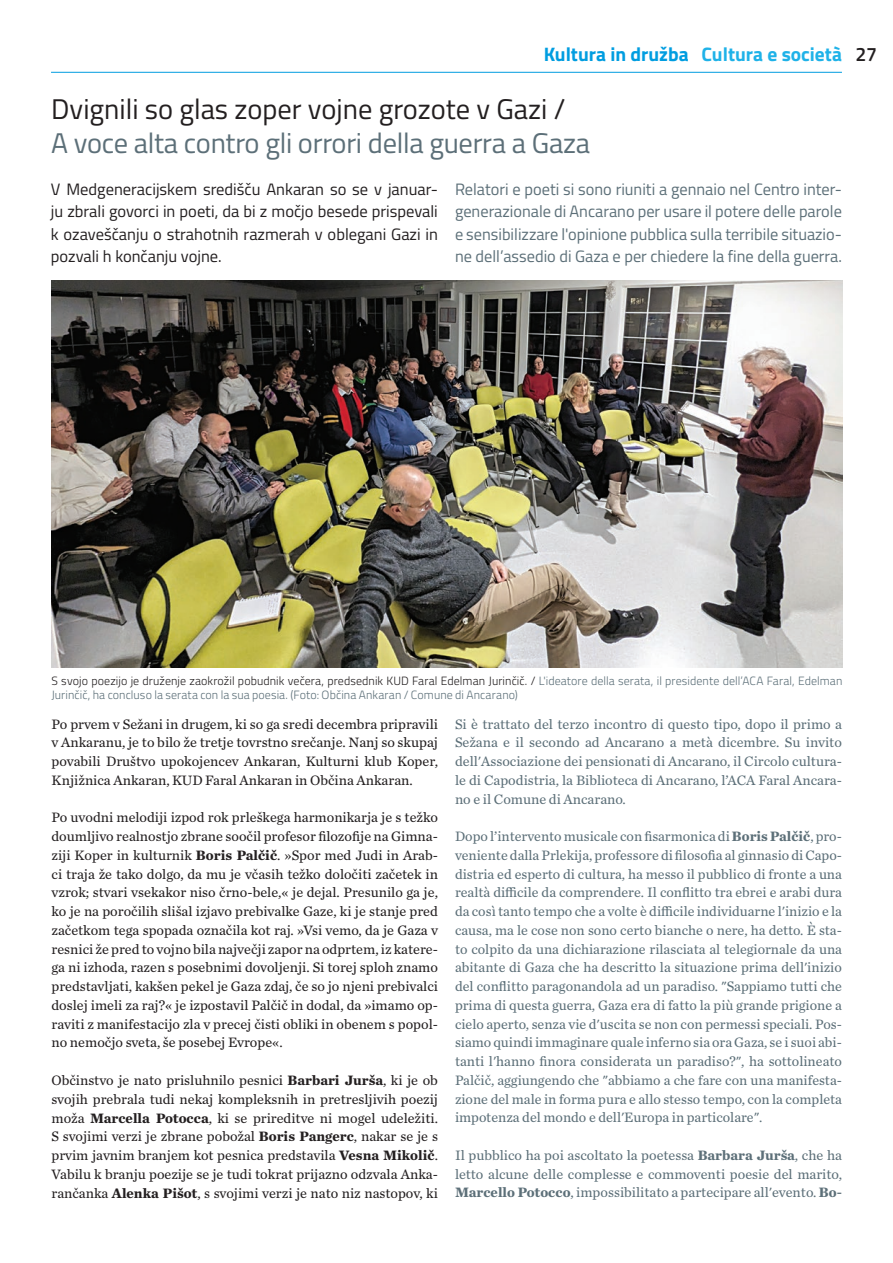
<style>
.page{position:relative;width:893px;height:1263px;background:#fff}
.page>*{position:absolute;margin:0;border:0;box-sizing:border-box;transform-origin:0 0}
.t1{font:28.5px "Titillium";letter-spacing:-.01em;color:#5c6f78}
.t2{font:28.5px "Titillium";color:#231f20}
.t3{font:700 19.5px "Titillium";color:#009de0}
.t4{font:16.5px/22.5px "Titillium";color:#5c6f78;text-align:justify}
.t5{font:16.5px/22.5px "Titillium";color:#231f20;text-align:justify}
.t6{font:14.25px/18.8px "Chronicle Text G2";color:#5c6f78;text-align:justify}
.t7{font:14.25px/18.8px "Chronicle Text G2";color:#231f20;text-align:justify}
.t8{font:300 12px/14.4px "Titillium";letter-spacing:.005em;color:#5c6f78}
.s1{color:#1fb2e8}
.s2{font-weight:600;color:#231f20}
.s3{color:#231f20}
.s4{font-weight:700}
</style>
<div class="page">
<hr style="left:51px;top:72px;width:791px;height:1px;background:#009de0">
<img style="left:51px;top:280px;width:791px;height:387px">
<h2 class="t3" style="left:544px;top:40px;width:335px">Kultura in družba <span class="s1">Cultura e società</span> <span class="s2">27</span></h2>
<h1 class="t2" style="left:51px;top:88px;width:516px">Dvignili so glas zoper vojne grozote v Gazi /</h1>
<h1 class="t1" style="left:51px;top:123px;width:540px">A voce alta contro gli orrori della guerra a Gaza</h1>
<p class="t5" style="left:51px;top:177px;width:389px">V Medgeneracijskem središču Ankaran so se v januar&shy;ju zbrali govorci in poeti, da bi z močjo besede prispevali k ozaveščanju o strahotnih razmerah v oblegani Gazi in pozvali h končanju vojne.</p>
<p class="t4" style="left:455px;top:177px;width:388px">Relatori e poeti si sono riuniti a gennaio nel Centro inter&shy;generazionale di Ancarano per usare il potere delle parole e sensibilizzare l'opinione pubblica sulla terribile situazio&shy;ne dell’assedio di Gaza e per chiedere la fine della guerra.</p>
<p class="t8" style="left:51px;top:673px;width:792px"><span class="s3">S svojo poezijo je druženje zaokrožil pobudnik večera, predsednik KUD Faral Edelman Jurinčič. /</span> L'ideatore della serata, il presidente dell’ACA Faral, Edelman<br>Jurinčič, ha concluso la serata con la sua poesia. (Foto: Občina Ankaran / Comune di Ancarano)</p>
<p class="t6" style="left:455px;top:714px;width:388px">Si è trattato del terzo incontro di questo tipo, dopo il primo a Sežana e il secondo ad Ancarano a metà dicembre. Su invito dell'Associazione dei pensionati di Ancarano, il Circolo cultura&shy;le di Capodistria, la Biblioteca di Ancarano, l’ACA Faral Ancara&shy;no e il Comune di Ancarano.</p>
<p class="t6" style="left:455px;top:826px;width:388px">Dopo l’intervento musicale con fisarmonica di <span class="s4">Boris Palčič</span>, pro&shy;veniente dalla Prlekija, professore di filosofia al ginnasio di Capo&shy;distria ed esperto di cultura, ha messo il pubblico di fronte a una realtà difficile da comprendere. Il conflitto tra ebrei e arabi dura da così tanto tempo che a volte è difficile individuarne l'inizio e la causa, ma le cose non sono certo bianche o nere, ha detto. È sta&shy;to colpito da una dichiarazione rilasciata al telegiornale da una abitante di Gaza che ha descritto la situazione prima dell'inizio del conflitto paragonandola ad un paradiso. "Sappiamo tutti che prima di questa guerra, Gaza era di fatto la più grande prigione a cielo aperto, senza vie d'uscita se non con permessi speciali. Pos&shy;siamo quindi immaginare quale inferno sia ora Gaza, se i suoi abi&shy;tanti l'hanno finora considerata un paradiso?", ha sottolineato Palčič, aggiungendo che "abbiamo a che fare con una manifesta&shy;zione del male in forma pura e allo stesso tempo, con la completa impotenza del mondo e dell'Europa in particolare".</p>
<p class="t6" style="left:455px;top:1145px;width:388px">Il pubblico ha poi ascoltato la poetessa <span class="s4">Barbara Jurša</span>, che ha letto alcune delle complesse e commoventi poesie del marito, <span class="s4">Marcello Potocco</span>, impossibilitato a partecipare all'evento. <span class="s4">Bo-</span></p>
<p class="t7" style="left:52px;top:714px;width:388px">Po prvem v Sežani in drugem, ki so ga sredi decembra pripravili v Ankaranu, je to bilo že tretje tovrstno srečanje. Nanj so skupaj povabili Društvo upokojencev Ankaran, Kulturni klub Koper, Knjižnica Ankaran, KUD Faral Ankaran in Občina Ankaran.</p>
<p class="t7" style="left:52px;top:807px;width:388px">Po uvodni melodiji izpod rok prleškega harmonikarja je s težko doumljivo realnostjo zbrane soočil profesor filozofije na Gimna&shy;ziji Koper in kulturnik <span class="s4">Boris Palčič</span>. »Spor med Judi in Arab&shy;ci traja že tako dolgo, da mu je včasih težko določiti začetek in vzrok; stvari vsekakor niso črno-bele,« je dejal. Presunilo ga je, ko je na poročilih slišal izjavo prebivalke Gaze, ki je stanje pred začetkom tega spopada označila kot raj. »Vsi vemo, da je Gaza v resnici že pred to vojno bila največji zapor na odprtem, iz katere&shy;ga ni izhoda, razen s posebnimi dovoljenji. Si torej sploh znamo predstavljati, kakšen pekel je Gaza zdaj, če so jo njeni prebivalci doslej imeli za raj?« je izpostavil Palčič in dodal, da »imamo op&shy;raviti z manifestacijo zla v precej čisti obliki in obenem s popol&shy;no nemočjo sveta, še posebej Evrope«.</p>
<p class="t7" style="left:52px;top:1070px;width:388px">Občinstvo je nato prisluhnilo pesnici <span class="s4">Barbari Jurša</span>, ki je ob svojih prebrala tudi nekaj kompleksnih in pretresljivih poezij moža <span class="s4">Marcella Potocca</span>, ki se prireditve ni mogel udeležiti.<br>S svojimi verzi je zbrane pobožal <span class="s4">Boris Pangerc</span>, nakar se je s prvim javnim branjem kot pesnica predstavila <span class="s4">Vesna Mikolič</span>.<br>Vabilu k branju poezije se je tudi tokrat prijazno odzvala Anka&shy;rančanka <span class="s4">Alenka Pišot</span>, s svojimi verzi je nato niz nastopov, ki</p>
</div>
